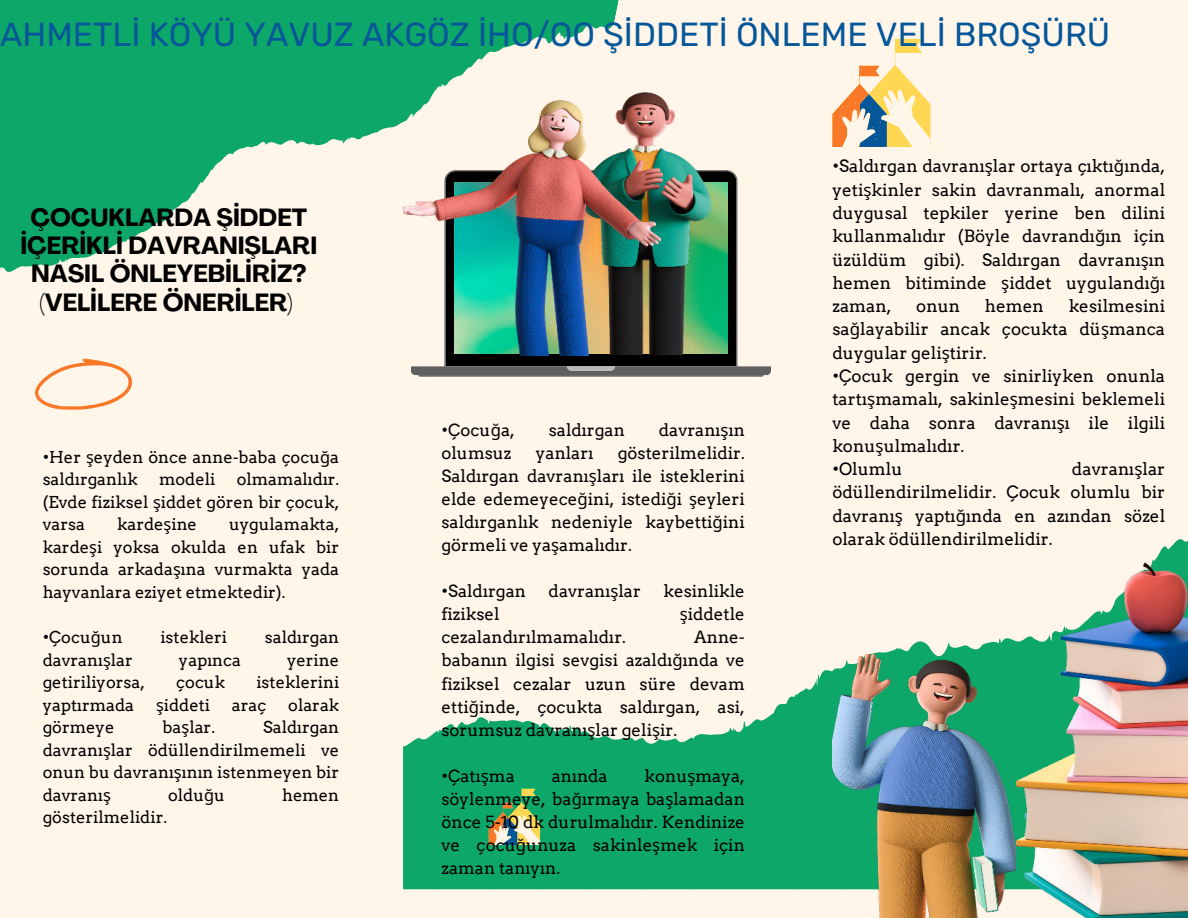
<style>
.page{position:relative;width:1188px;height:918px;background:#fff6e9}
.page>*{position:absolute;margin:0;border:0;box-sizing:border-box;transform-origin:0 0}
.t1{font:33.45px "Rubik";color:#065799}
.t2{font:700 24.6px/28.2px "Agrandir";color:#000;text-align:center}
.t3{font:16.95px/23.2px "Arvo";color:#000002;text-align:justify}
.t4{font:16.8px/23.1px "Arvo";color:#000002;text-align:justify}
.t5{font:16.35px/22.5px "Arvo";color:#000002;text-align:justify}
.s1{font-family:"Noto Sans"}
</style>
<div class="page">
<svg style="left:832px;top:39px;width:98px;height:108px"></svg>
<svg style="left:403px;top:638px;width:613px;height:251px"></svg>
<svg style="left:0;top:0;width:619px;height:359px"></svg>
<svg style="left:0;top:0;width:565px;height:242px"></svg>
<svg style="left:411px;top:170px;width:360px;height:205px"></svg>
<svg style="left:418px;top:366px;width:346px;height:11px;background:#6d6c6c"></svg>
<img style="left:711px;top:183px;width:16px;height:171px">
<img style="left:583px;top:93px;width:128px;height:262px">
<img style="left:403px;top:101px;width:258px;height:254px">
<svg style="left:35px;top:359px;width:98px;height:51px"></svg>
<img style="left:1016px;top:563px;width:172px;height:355px">
<img style="left:832px;top:655px;width:184px;height:263px">
<h1 class="t1" style="left:0;top:16px;width:1112px">AHMETLİ KÖYÜ YAVUZ AKGÖZ İHO/OO ŞİDDETİ ÖNLEME VELİ BROŞÜRÜ</h1>
<h2 class="t2" style="left:20px;top:204px;width:298px">ÇOCUKLARDA ŞİDDET<br>İÇERİKLİ DAVRANIŞLARI<br>NASIL ÖNLEYEBİLİRİZ? (VELİLERE ÖNERİLER)</h2>
<p class="t5" style="left:43px;top:446px;width:298px">•Her <span class="s1">ş</span>eyden önce anne-baba çocu<span class="s1">ğ</span>a saldırganlık</p>
<p class="t5" style="left:43px;top:468px;width:298px;text-indent:194px">olmamalıdır. (Evde fiziksel <span class="s1">ş</span>iddet gören bir çocuk, varsa</p>
<p class="t5" style="left:159px;top:468px;width:58px">modeli</p>
<p class="t5" style="left:43px;top:513px;width:298px;text-indent:186px">uygulamakta, karde<span class="s1">ş</span>i yoksa okulda en ufak bir sorunda arkada<span class="s1">ş</span>ına vurmakta yada hayvanlara eziyet etmektedir).</p>
<p class="t5" style="left:43px;top:626px;width:81px">•Çocu<span class="s1">ğ</span>un</p>
<p class="t5" style="left:160px;top:626px;width:68px">istekleri</p>
<p class="t5" style="left:265px;top:626px;width:76px">saldırgan</p>
<p class="t5" style="left:43px;top:648px;width:92px">davranı<span class="s1">ş</span>lar</p>
<p class="t5" style="left:179px;top:648px;width:64px">yapınca</p>
<p class="t5" style="left:287px;top:648px;width:54px">yerine</p>
<p class="t5" style="left:43px;top:671px;width:104px">getiriliyorsa,</p>
<p class="t5" style="left:176px;top:671px;width:50px">çocuk</p>
<p class="t5" style="left:256px;top:671px;width:84px">isteklerini</p>
<p class="t5" style="left:43px;top:694px;width:93px">yaptırmada</p>
<p class="t5" style="left:156px;top:694px;width:56px"><span class="s1">ş</span>iddeti</p>
<p class="t5" style="left:232px;top:694px;width:36px">araç</p>
<p class="t5" style="left:288px;top:694px;width:53px">olarak</p>
<p class="t5" style="left:43px;top:716px;width:73px">görmeye</p>
<p class="t5" style="left:162px;top:716px;width:54px">ba<span class="s1">ş</span>lar.</p>
<p class="t5" style="left:117px;top:513px;width:81px">karde<span class="s1">ş</span>ine</p>
<p class="t5" style="left:43px;top:716px;width:298px;text-indent:220px">Saldırgan davranı<span class="s1">ş</span>lar ödüllendirilmemeli ve onun bu davranı<span class="s1">ş</span>ının istenmeyen bir davranı<span class="s1">ş</span></p>
<p class="t5" style="left:168px;top:784px;width:58px">oldu<span class="s1">ğ</span>u</p>
<p class="t5" style="left:282px;top:784px;width:59px">hemen</p>
<p class="t5" style="left:43px;top:806px;width:126px">gösterilmelidir.</p>
<p class="t4" style="left:441px;top:418px;width:75px">•Çocu<span class="s1">ğ</span>a,</p>
<p class="t4" style="left:549px;top:418px;width:78px">saldırgan</p>
<p class="t4" style="left:659px;top:418px;width:88px">davranı<span class="s1">ş</span>ın</p>
<p class="t4" style="left:441px;top:441px;width:72px">olumsuz</p>
<p class="t4" style="left:536px;top:441px;width:59px">yanları</p>
<p class="t4" style="left:441px;top:441px;width:305px;text-indent:176px">gösterilmelidir.<br>Saldırgan davranı<span class="s1">ş</span>ları ile isteklerini elde edemeyece<span class="s1">ğ</span>ini, istedi<span class="s1">ğ</span>i <span class="s1">ş</span>eyleri saldırganlık nedeniyle kaybetti<span class="s1">ğ</span>ini görmeli ve ya<span class="s1">ş</span>amalıdır.</p>
<p class="t4" style="left:441px;top:580px;width:86px">•Saldırgan</p>
<p class="t4" style="left:549px;top:580px;width:94px">davranı<span class="s1">ş</span>lar</p>
<p class="t4" style="left:664px;top:580px;width:83px">kesinlikle</p>
<p class="t4" style="left:441px;top:603px;width:60px">fiziksel</p>
<p class="t4" style="left:680px;top:603px;width:67px"><span class="s1">ş</span>iddetle</p>
<p class="t4" style="left:441px;top:626px;width:186px">cezalandırılmamalıdır.</p>
<p class="t4" style="left:441px;top:626px;width:305px;text-indent:253px">Anne&shy;babanın ilgisi sevgisi azaldı<span class="s1">ğ</span>ında ve fiziksel cezalar uzun süre devam etti<span class="s1">ğ</span>inde, çocukta saldırgan, asi, sorumsuz davranı<span class="s1">ş</span>lar geli<span class="s1">ş</span>ir.</p>
<p class="t4" style="left:441px;top:764px;width:75px">•Çatı<span class="s1">ş</span>ma</p>
<p class="t4" style="left:552px;top:764px;width:58px">anında</p>
<p class="t4" style="left:441px;top:764px;width:305px;text-indent:203px">konu<span class="s1">ş</span>maya, söylenmeye, ba<span class="s1">ğ</span>ırmaya ba<span class="s1">ş</span>lamadan önce 5-10 dk durulmalıdır. Kendinize ve çocu<span class="s1">ğ</span>unuza sakinle<span class="s1">ş</span>mek için zaman tanıyın.</p>
<p class="t3" style="left:832px;top:155px;width:334px">•Saldırgan davranı<span class="s1">ş</span>lar ortaya çıktı<span class="s1">ğ</span>ında, yeti<span class="s1">ş</span>kinler sakin davranmalı, anormal duygusal tepkiler yerine ben dilini kullanmalıdır (Böyle davrandı<span class="s1">ğ</span>ın için üzüldüm gibi). Saldırgan davranı<span class="s1">ş</span>ın hemen bitiminde <span class="s1">ş</span>iddet uygulandı<span class="s1">ğ</span>ı zaman,</p>
<p class="t3" style="left:832px;top:294px;width:334px;text-indent:236px">kesilmesini sa<span class="s1">ğ</span>layabilir ancak çocukta dü<span class="s1">ş</span>manca duygular geli<span class="s1">ş</span>tirir.</p>
<p class="t3" style="left:832px;top:364px;width:334px">•Çocuk gergin ve sinirliyken onunla tartı<span class="s1">ş</span>mamalı, sakinle<span class="s1">ş</span>mesini beklemeli ve daha sonra davranı<span class="s1">ş</span>ı ile ilgili konu<span class="s1">ş</span>ulmalıdır.</p>
<p class="t3" style="left:832px;top:457px;width:72px">•Olumlu</p>
<p class="t3" style="left:916px;top:294px;width:45px">onun</p>
<p class="t3" style="left:985px;top:294px;width:60px">hemen</p>
<p class="t3" style="left:832px;top:457px;width:334px;text-indent:240px">davranı<span class="s1">ş</span>lar ödüllendirilmelidir. Çocuk olumlu bir davranı<span class="s1">ş</span> yaptı<span class="s1">ğ</span>ında en azından sözel olarak ödüllendirilmelidir.</p>
</div>
